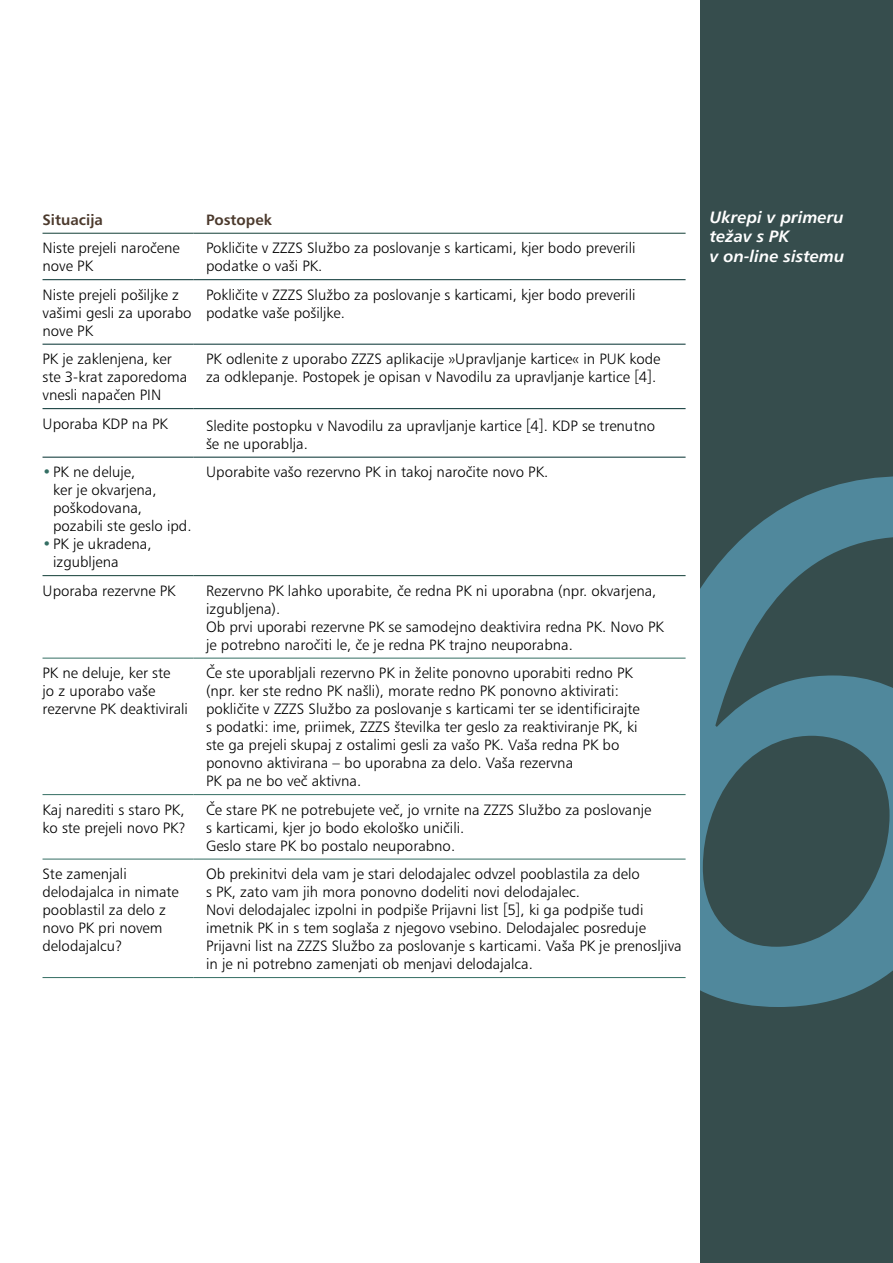
<style>
.page{position:relative;width:893px;height:1263px;background:#fff}
.page>*{position:absolute;margin:0;border:0;box-sizing:border-box;transform-origin:0 0}
.t1{font:italic 700 16.5px/19.5px "SS Frutiger BT";color:#fff}
.t2{font:300 15px/18px "SS Frutiger BT";color:#000}
.t3{font:700 15px "SS Frutiger BT";color:#4b392c}
.s1{font-family:"Myriad Pro";font-size:18px}
.s2{color:#346e63}
</style>
<div class="page">
<div style="left:701px;top:0;width:192px;height:1263px;background:#364d4d"></div>
<svg style="left:701px;top:476px;width:192px;height:531px"></svg>
<hr style="left:43px;top:233px;width:150px;height:1px;background:#113d36">
<hr style="left:193px;top:233px;width:493px;height:1px;background:#113d36">
<hr style="left:43px;top:575px;width:150px;height:1px;background:#113d36">
<hr style="left:193px;top:575px;width:493px;height:1px;background:#113d36">
<hr style="left:43px;top:279px;width:150px;height:1px;background:#002e2e">
<hr style="left:193px;top:279px;width:493px;height:1px;background:#002e2e">
<hr style="left:43px;top:344px;width:150px;height:1px;background:#002e2e">
<hr style="left:193px;top:344px;width:493px;height:1px;background:#002e2e">
<hr style="left:43px;top:408px;width:150px;height:1px;background:#002e2e">
<hr style="left:193px;top:408px;width:493px;height:1px;background:#002e2e">
<hr style="left:43px;top:457px;width:150px;height:1px;background:#002e2e">
<hr style="left:193px;top:457px;width:493px;height:1px;background:#002e2e">
<hr style="left:43px;top:658px;width:150px;height:1px;background:#346e63">
<hr style="left:193px;top:658px;width:493px;height:1px;background:#346e63">
<hr style="left:43px;top:794px;width:150px;height:1px;background:#346e63">
<hr style="left:193px;top:794px;width:493px;height:1px;background:#346e63">
<hr style="left:43px;top:859px;width:150px;height:1px;background:#346e63">
<hr style="left:193px;top:859px;width:493px;height:1px;background:#346e63">
<hr style="left:43px;top:977px;width:150px;height:1px;background:#346e63">
<hr style="left:193px;top:977px;width:493px;height:1px;background:#346e63">
<p class="t3" style="left:43px;top:210px;width:62px">Situacija</p>
<p class="t3" style="left:206px;top:210px;width:67px">Postopek</p>
<p class="t2" style="left:43px;top:239px;width:139px">Niste prejeli naro~ene nove PK</p>
<p class="t2" style="left:206px;top:239px;width:431px">Pokli~ite v ZZZS Slu`bo za poslovanje s karticami, kjer bodo preverili podatke o va{i PK.</p>
<p class="t2" style="left:43px;top:285px;width:151px">Niste prejeli po{iljke z va{imi gesli za uporabo nove PK</p>
<p class="t2" style="left:206px;top:285px;width:431px">Pokli~ite v ZZZS Slu`bo za poslovanje s karticami, kjer bodo preverili podatke va{e po{iljke.</p>
<p class="t2" style="left:43px;top:350px;width:146px">PK je zaklenjena, ker ste 3-krat zaporedoma vnesli napa~en PIN</p>
<p class="t2" style="left:206px;top:350px;width:456px">PK odlenite z uporabo ZZZS aplikacije »Upravljanje kartice« in PUK kode za odklepanje. Postopek je opisan v Navodilu za upravljanje kartice <span class="s1">[</span>4<span class="s1">]</span>.</p>
<p class="t2" style="left:43px;top:414px;width:127px">Uporaba KDP na PK</p>
<p class="t2" style="left:206px;top:416px;width:450px">Sledite postopku v Navodilu za upravljanje kartice <span class="s1">[</span>4<span class="s1">]</span>. KDP se trenutno {e ne uporablja.</p>
<p class="t2" style="left:53px;top:463px;width:140px;text-indent:-11px"><span class="s2">•</span> PK ne deluje,<br>ker je okvarjena, po{kodovana, pozabili ste geslo ipd.</p>
<p class="t2" style="left:53px;top:535px;width:100px;text-indent:-11px"><span class="s2">•</span> PK je ukradena, izgubljena</p>
<p class="t2" style="left:206px;top:463px;width:344px">Uporabite va{o rezervno PK in takoj naro~ite novo PK.</p>
<p class="t2" style="left:43px;top:581px;width:135px">Uporaba rezervne PK</p>
<p class="t2" style="left:206px;top:581px;width:459px">Rezervno PK lahko uporabite, ~e redna PK ni uporabna (npr. okvarjena, izgubljena).<br>Ob prvi uporabi rezervne PK se samodejno deaktivira redna PK. Novo PK je potrebno naro~iti le, ~e je redna PK trajno neuporabna.</p>
<p class="t2" style="left:43px;top:664px;width:147px">PK ne deluje, ker ste<br>jo z uporabo va{e rezervne PK deaktivirali</p>
<p class="t2" style="left:206px;top:664px;width:435px">^e ste uporabljali rezervno PK in `elite ponovno uporabiti redno PK (npr. ker ste redno PK na{li), morate redno PK ponovno aktivirati: pokli~ite v ZZZS Slu`bo za poslovanje s karticami ter se identificirajte s podatki: ime, priimek, ZZZS {tevilka ter geslo za reaktiviranje PK, ki ste ga prejeli skupaj z ostalimi gesli za va{o PK. Va{a redna PK bo ponovno aktivirana – bo uporabna za delo. Va{a rezervna<br>PK pa ne bo ve~ aktivna.</p>
<p class="t2" style="left:43px;top:800px;width:145px">Kaj narediti s staro PK, ko ste prejeli novo PK?</p>
<p class="t2" style="left:206px;top:800px;width:447px">^e stare PK ne potrebujete ve~, jo vrnite na ZZZS Slu`bo za poslovanje s karticami, kjer jo bodo ekolo{ko uni~ili.<br>Geslo stare PK bo postalo neuporabno.</p>
<p class="t2" style="left:43px;top:865px;width:138px">Ste zamenjali delodajalca in nimate pooblastil za delo z novo PK pri novem delodajalcu?</p>
<p class="t2" style="left:206px;top:865px;width:477px">Ob prekinitvi dela vam je stari delodajalec odvzel pooblastila za delo<br>s PK, zato vam jih mora ponovno dodeliti novi delodajalec.<br>Novi delodajalec izpolni in podpi{e Prijavni list <span class="s1">[</span>5<span class="s1">]</span>, ki ga podpi{e tudi imetnik PK in s tem sogla{a z njegovo vsebino. Delodajalec posreduje Prijavni list na ZZZS Slu`bo za poslovanje s karticami. Va{a PK je prenosljiva in je ni potrebno zamenjati ob menjavi delodajalca.</p>
<p class="t1" style="left:710px;top:207px;width:136px">Ukrepi v primeru te`av s PK<br>v on-line sistemu</p>
</div>
